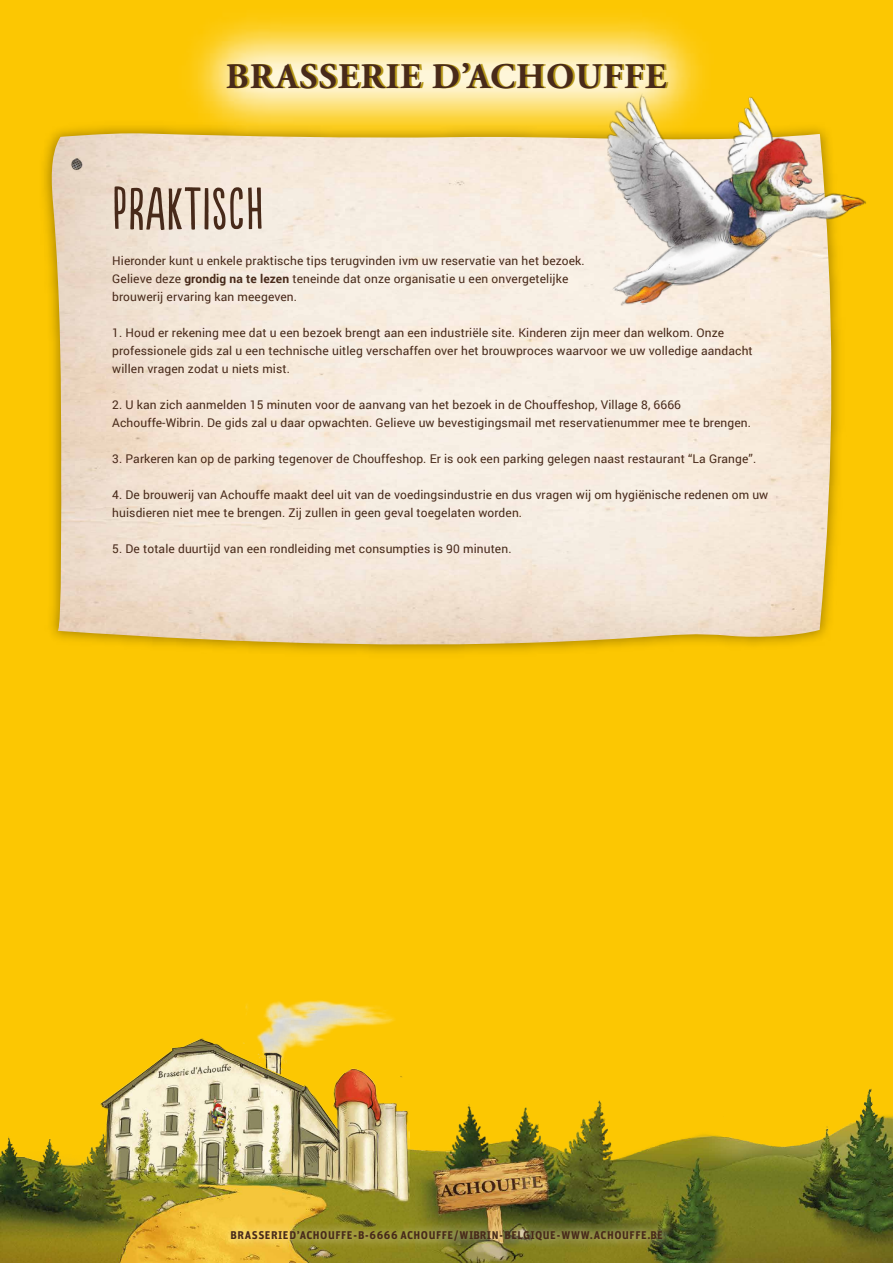
<style>
.page{position:relative;width:893px;height:1263px;background:#fcc702}
.page>*{position:absolute;margin:0;border:0;box-sizing:border-box;transform-origin:0 0}
.t1{font:55.5px "Populaire";letter-spacing:.03em;color:#482a1a}
.t2{font:700 35.85px "Adobe Garamond Pro";letter-spacing:.035em;color:#482a1a}
.t3{font:12px/18px "Roboto";letter-spacing:.01em;color:#482a1a}
.t4{font:700 11.25px "Unit";letter-spacing:.045em;color:#472a19}
.s1{font-weight:700}
</style>
<div class="page">
<img style="left:0;top:1000px;width:893px;height:263px">
<img style="left:50px;top:133px;width:785px;height:517px">
<svg style="left:71px;top:158px;width:13px;height:13px"></svg>
<img style="left:162px;top:17px;width:547px;height:143px">
<img style="left:150px;top:1216px;width:594px;height:47px">
<img style="left:605px;top:86px;width:262px;height:220px">
<h2 class="t2" style="left:226px;top:55px;width:442px">BRASSERIE D’ACHOUFFE</h2>
<h1 class="t1" style="left:112px;top:180px;width:152px">PRAKTISCH</h1>
<p class="t3" style="left:112px;top:251px;width:474px">Hieronder kunt u enkele praktische tips terugvinden ivm uw reservatie van het bezoek.<br>Gelieve deze <span class="s1">grondig na te lezen</span> teneinde dat onze organisatie u een onvergetelijke brouwerij ervaring kan meegeven.</p>
<p class="t3" style="left:112px;top:323px;width:642px">1. Houd er rekening mee dat u een bezoek brengt aan een industriële site. Kinderen zijn meer dan welkom. Onze professionele gids zal u een technische uitleg verschaffen over het brouwproces waarvoor we uw volledige aandacht willen vragen zodat u niets mist.</p>
<p class="t3" style="left:112px;top:395px;width:640px">2. U kan zich aanmelden 15 minuten voor de aanvang van het bezoek in de Chouffeshop, Village 8, 6666<br>Achouffe-Wibrin. De gids zal u daar opwachten. Gelieve uw bevestigingsmail met reservatienummer mee te brengen.</p>
<p class="t3" style="left:112px;top:449px;width:645px">3. Parkeren kan op de parking tegenover de Chouffeshop. Er is ook een parking gelegen naast restaurant “La Grange”.</p>
<p class="t3" style="left:112px;top:485px;width:658px">4. De brouwerij van Achouffe maakt deel uit van de voedingsindustrie en dus vragen wij om hygiënische redenen om uw huisdieren niet mee te brengen. Zij zullen in geen geval toegelaten worden.</p>
<p class="t3" style="left:112px;top:539px;width:401px">5. De totale duurtijd van een rondleiding met consumpties is 90 minuten.</p>
<p class="t4" style="left:230px;top:1228px;width:434px">BRASSERIED’ACHOUFFE-B-6666 ACHOUFFE/WIBRIN-BELGIQUE-WWW.ACHOUFFE.BE</p>
</div>
